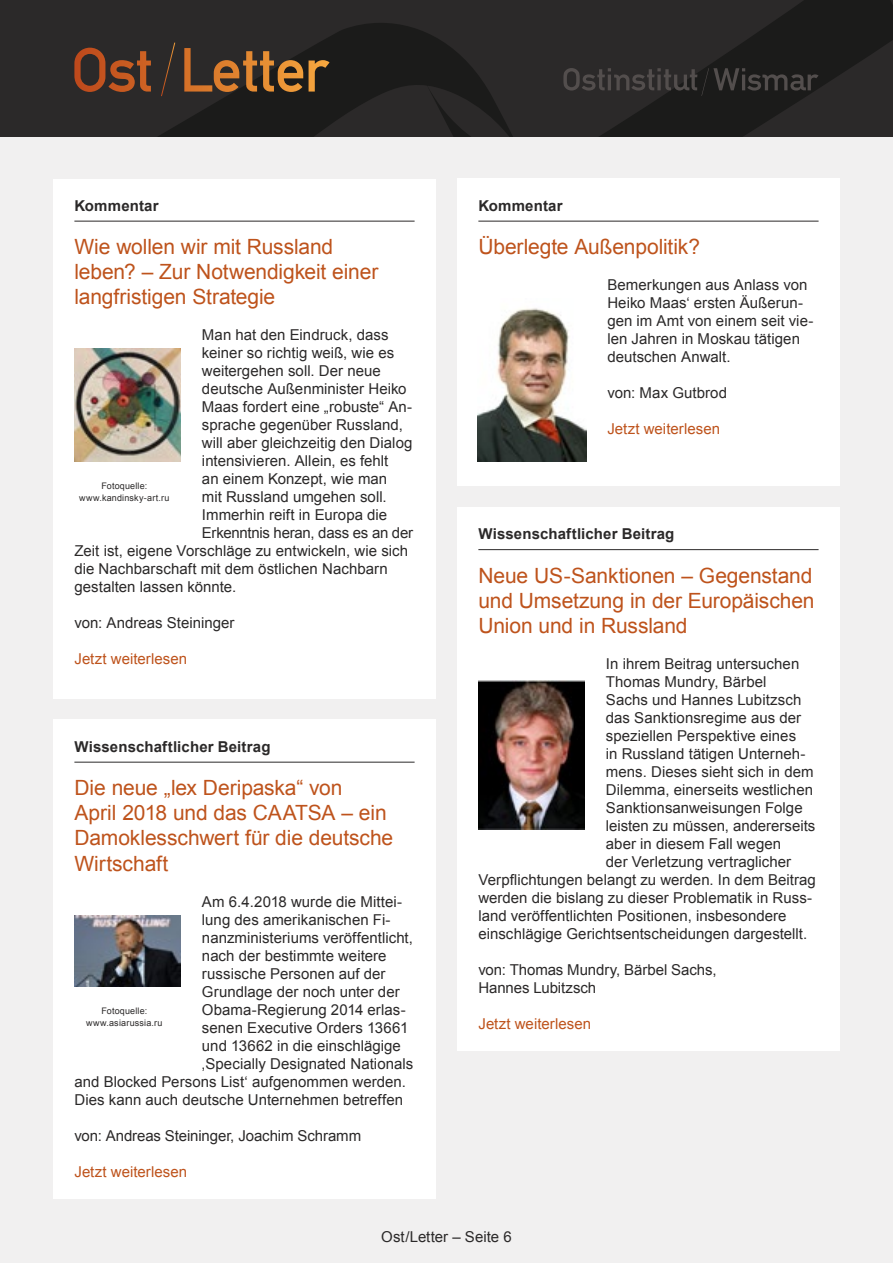
<style>
.page{position:relative;width:893px;height:1263px;background:#f1f0f0}
.page>*{position:absolute;margin:0;border:0;box-sizing:border-box;transform-origin:0 0}
.t1{font:21px/25.2px "Arial";letter-spacing:-.005em;color:#be531c}
.t2{font:15px/18px "Arial";color:#2b2929}
.t3{font:700 15px "Arial";letter-spacing:.01em;color:#2b2929}
.t4{font:15px "Arial";letter-spacing:.005em;color:#be531c}
.t5{font:15px "Arial";letter-spacing:-.02em;color:#2b2929}
.t6{font:9px/12px "Arial";letter-spacing:.02em;color:#2b2929;text-align:center}
</style>
<div class="page">
<svg style="left:0;top:0;width:893px;height:136px;background:#262424"></svg>
<svg style="left:74px;top:43px;width:256px;height:53px;background:#583c27"></svg>
<svg style="left:563px;top:68px;width:256px;height:28px;background:#2f2d2d"></svg>
<div style="left:53px;top:179px;width:383px;height:519px;background:#fff"></div>
<hr style="left:74px;top:221px;width:341px;height:1px;background:#2b2929">
<div style="left:457px;top:179px;width:383px;height:307px;background:#fff"></div>
<hr style="left:478px;top:221px;width:341px;height:1px;background:#2b2929">
<img style="left:74px;top:349px;width:107px;height:112px">
<img style="left:477px;top:308px;width:109px;height:153px">
<div style="left:53px;top:720px;width:383px;height:479px;background:#fff"></div>
<hr style="left:74px;top:762px;width:341px;height:1px;background:#2b2929">
<img style="left:74px;top:915px;width:107px;height:71px">
<div style="left:457px;top:507px;width:383px;height:543px;background:#fff"></div>
<hr style="left:478px;top:549px;width:341px;height:1px;background:#2b2929">
<img style="left:478px;top:680px;width:107px;height:149px">
<p class="t3" style="left:74px;top:195px;width:86px">Kommentar</p>
<h1 class="t1" style="left:74px;top:234px;width:305px">Wie wollen wir mit Russland leben? – Zur Notwendigkeit einer langfristigen Strategie</h1>
<p class="t2" style="left:202px;top:326px;width:188px">Man hat den Eindruck, dass</p>
<p class="t2" style="left:202px;top:344px;width:194px">keiner so richtig weiß, wie es</p>
<p class="t2" style="left:202px;top:362px;width:180px">weitergehen soll. Der neue</p>
<p class="t2" style="left:202px;top:380px;width:206px">deutsche Außenminister Heiko</p>
<p class="t2" style="left:202px;top:398px;width:212px">Maas fordert eine „robuste“ An-</p>
<p class="t2" style="left:202px;top:416px;width:202px">sprache gegenüber Russland,</p>
<p class="t2" style="left:202px;top:434px;width:212px">will aber gleichzeitig den Dialog</p>
<p class="t2" style="left:202px;top:452px;width:188px">intensivieren. Allein, es fehlt</p>
<p class="t2" style="left:202px;top:470px;width:187px">an einem Konzept, wie man</p>
<p class="t2" style="left:202px;top:488px;width:186px">mit Russland umgehen soll.</p>
<p class="t2" style="left:202px;top:506px;width:187px">Immerhin reift in Europa die</p>
<p class="t5" style="left:202px;top:523px;width:213px">Erkenntnis heran, dass es an der</p>
<p class="t2" style="left:74px;top:542px;width:335px">Zeit ist, eigene Vorschläge zu entwickeln, wie sich</p>
<p class="t2" style="left:74px;top:560px;width:315px">die Nachbarschaft mit dem östlichen Nachbarn</p>
<p class="t2" style="left:74px;top:578px;width:163px">gestalten lassen könnte.</p>
<p class="t2" style="left:74px;top:614px;width:162px">von: Andreas Steininger</p>
<p class="t4" style="left:74px;top:649px;width:114px">Jetzt weiterlesen</p>
<p class="t6" style="left:79px;top:480px;width:92px">Fotoquelle: www.kandinsky-art.ru</p>
<p class="t3" style="left:74px;top:736px;width:198px">Wissenschaftlicher Beitrag</p>
<h1 class="t1" style="left:74px;top:775px;width:320px">Die neue „lex Deripaska“ von<br>April 2018 und das CAATSA – ein<br>Damoklesschwert für die deutsche<br>Wirtschaft</h1>
<p class="t2" style="left:202px;top:892px;width:202px">Am 6.4.2018 wurde die Mittei-</p>
<p class="t2" style="left:202px;top:910px;width:190px">lung des amerikanischen Fi-</p>
<p class="t2" style="left:202px;top:928px;width:213px">nanzministeriums veröffentlicht,</p>
<p class="t2" style="left:202px;top:946px;width:186px">nach der bestimmte weitere</p>
<p class="t2" style="left:202px;top:964px;width:185px">russische Personen auf der</p>
<p class="t2" style="left:202px;top:982px;width:199px">Grundlage der noch unter der</p>
<p class="t2" style="left:202px;top:1000px;width:205px">Obama-Regierung 2014 erlas-</p>
<p class="t2" style="left:202px;top:1018px;width:208px">senen Executive Orders 13661</p>
<p class="t2" style="left:202px;top:1036px;width:200px">und 13662 in die einschlägige</p>
<p class="t2" style="left:202px;top:1054px;width:213px">‚Specially Designated Nationals</p>
<p class="t2" style="left:74px;top:1072px;width:333px">and Blocked Persons List‘ aufgenommen werden.</p>
<p class="t2" style="left:74px;top:1090px;width:330px">Dies kann auch deutsche Unternehmen betreffen</p>
<p class="t2" style="left:74px;top:1126px;width:288px">von: Andreas Steininger, Joachim Schramm</p>
<p class="t4" style="left:74px;top:1161px;width:114px">Jetzt weiterlesen</p>
<p class="t6" style="left:86px;top:1005px;width:78px">Fotoquelle: www.asiarussia.ru</p>
<p class="t3" style="left:478px;top:195px;width:86px">Kommentar</p>
<h1 class="t1" style="left:478px;top:234px;width:223px">Überlegte Außenpolitik?</h1>
<p class="t2" style="left:607px;top:276px;width:208px">Bemerkungen aus Anlass von<br>Heiko Maas‘ ersten Äußerun&shy;gen im Amt von einem seit vie&shy;len Jahren in Moskau tätigen deutschen Anwalt.</p>
<p class="t2" style="left:607px;top:384px;width:121px">von: Max Gutbrod</p>
<p class="t4" style="left:607px;top:419px;width:114px">Jetzt weiterlesen</p>
<p class="t3" style="left:478px;top:524px;width:198px">Wissenschaftlicher Beitrag</p>
<h1 class="t1" style="left:478px;top:563px;width:338px;text-align:justify">Neue US-Sanktionen – Gegenstand und Umsetzung in der Europäischen Union und in Russland</h1>
<p class="t2" style="left:606px;top:655px;width:195px">In ihrem Beitrag untersuchen</p>
<p class="t2" style="left:606px;top:673px;width:162px">Thomas Mundry, Bärbel</p>
<p class="t2" style="left:606px;top:691px;width:197px">Sachs und Hannes Lubitzsch</p>
<p class="t2" style="left:606px;top:709px;width:197px">das Sanktionsregime aus der</p>
<p class="t2" style="left:606px;top:727px;width:192px">speziellen Perspektive eines</p>
<p class="t2" style="left:606px;top:745px;width:201px">in Russland tätigen Unterneh-</p>
<p class="t2" style="left:606px;top:763px;width:209px">mens. Dieses sieht sich in dem</p>
<p class="t2" style="left:606px;top:781px;width:209px">Dilemma, einerseits westlichen</p>
<p class="t2" style="left:606px;top:799px;width:198px">Sanktionsanweisungen Folge</p>
<p class="t2" style="left:606px;top:817px;width:211px">leisten zu müssen, andererseits</p>
<p class="t2" style="left:606px;top:835px;width:177px">aber in diesem Fall wegen</p>
<p class="t2" style="left:606px;top:853px;width:187px">der Verletzung vertraglicher</p>
<p class="t2" style="left:478px;top:871px;width:339px">Verpflichtungen belangt zu werden. In dem Beitrag</p>
<p class="t2" style="left:478px;top:889px;width:335px">werden die bislang zu dieser Problematik in Russ-</p>
<p class="t2" style="left:478px;top:907px;width:310px">land veröffentlichten Positionen, insbesondere</p>
<p class="t2" style="left:478px;top:925px;width:330px">einschlägige Gerichtsentscheidungen dargestellt.</p>
<p class="t2" style="left:478px;top:961px;width:240px">von: Thomas Mundry, Bärbel Sachs,<br>Hannes Lubitzsch</p>
<p class="t4" style="left:478px;top:1014px;width:114px">Jetzt weiterlesen</p>
<p class="t2" style="left:381px;top:1227px;width:132px">Ost/Letter – Seite 6</p>
</div>
